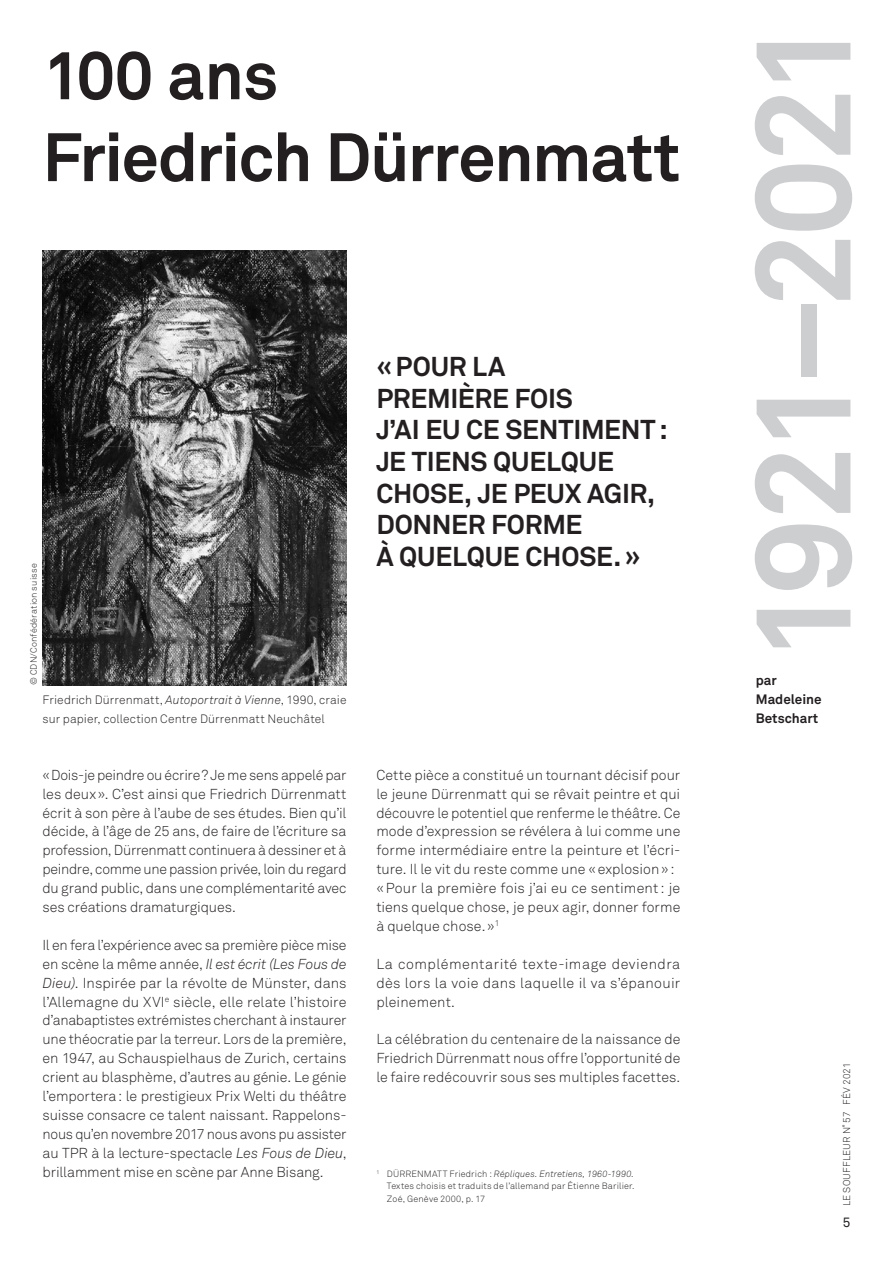
<style>
.page{position:relative;width:893px;height:1263px;background:#fff}
.page>*{position:absolute;margin:0;border:0;box-sizing:border-box;transform-origin:0 0}
.t1{font:700 135px "Akkurat";letter-spacing:-.05em;color:#cdced0}
.t2{font:700 67.5px/81.9px "Akkurat";letter-spacing:-.025em;color:#231f20}
.t3{font:700 27px/31.5px "Akkurat";letter-spacing:-.01em;color:#231f20}
.t4{font:300 14.25px/18.9px "Akkurat";color:#231f20;text-align:justify}
.t5{font:700 13.5px/18.9px "Akkurat";color:#231f20}
.t6{font:13.5px "Akkurat";color:#231f20}
.t7{font:300 12px/18.9px "Akkurat";letter-spacing:.01em;color:#231f20}
.t8{font:300 9.75px "Akkurat";letter-spacing:.015em;color:#231f20}
.t9{font:300 9px/12.6px "Akkurat";letter-spacing:.02em;color:#231f20;text-align:justify}
.s1{font-style:italic}
</style>
<div class="page">
<img style="left:43px;top:250px;width:304px;height:435px">
<h2 class="t2" style="left:43px;top:33px;width:639px">100 ans<br>Friedrich Dürrenmatt</h2>
<p class="t9" style="left:27px;top:685px;width:123px;rotate:-90deg">© CDN/Confédération suisse</p>
<h3 class="t3" style="left:376px;top:351px;width:293px">«POUR LA<br>PREMIÈRE FOIS<br>J’AI EU CE SENTIMENT:<br>JE TIENS QUELQUE<br>CHOSE, JE PEUX AGIR,<br>DONNER FORME<br>À QUELQUE CHOSE.»</h3>
<p class="t7" style="left:43px;top:690px;width:306px">Friedrich Dürrenmatt, <span class="s1">Autoportrait à Vienne</span>, 1990, craie sur papier, collection Centre Dürrenmatt Neuchâtel</p>
<p class="t4" style="left:43px;top:765px;width:306px">«Dois-je peindre ou écrire? Je me sens appelé par les deux». C’est ainsi que Friedrich Dürrenmatt écrit à son père à l’aube de ses études. Bien qu’il décide, à l’âge de 25 ans, de faire de l’écriture sa profession, Dürrenmatt continuera à dessiner et à peindre, comme une passion privée, loin du regard du grand public, dans une complémentarité avec ses créations dramaturgiques.</p>
<p class="t4" style="left:43px;top:935px;width:306px">Il en fera l’expérience avec sa première pièce mise en scène la même année, <span class="s1">Il est écrit (Les Fous de Dieu)</span>. Inspirée par la révolte de Münster, dans l’Allemagne du XVI<sup>e</sup> siècle, elle relate l’histoire d’anabaptistes extrémistes cherchant à instaurer une théocratie par la terreur. Lors de la première, en 1947, au Schauspielhaus de Zurich, certains crient au blasphème, d’autres au génie. Le génie l’emportera: le prestigieux Prix Welti du théâtre suisse consacre ce talent naissant. Rappelons&shy;nous qu’en novembre 2017 nous avons pu assister au TPR à la lecture-spectacle <span class="s1">Les Fous de Dieu</span>, brillamment mise en scène par Anne Bisang.</p>
<p class="t4" style="left:376px;top:765px;width:306px;text-align:left">Cette pièce a constitué un tournant décisif pour le jeune Dürrenmatt qui se rêvait peintre et qui découvre le potentiel que renferme le théâtre. Ce mode d’expression se révélera à lui comme une forme intermédiaire entre la peinture et l’écri&shy;ture. Il le vit du reste comme une «explosion»: «Pour la première fois j’ai eu ce sentiment: je tiens quelque chose, je peux agir, donner forme à quelque chose.»<sup>1</sup></p>
<p class="t4" style="left:376px;top:954px;width:306px">La complémentarité texte-image deviendra dès lors la voie dans laquelle il va s’épanouir pleinement.</p>
<p class="t4" style="left:376px;top:1030px;width:306px">La célébration du centenaire de la naissance de Friedrich Dürrenmatt nous offre l’opportunité de le faire redécouvrir sous ses multiples facettes.</p>
<p class="t9" style="left:387px;top:1167px;width:249px;text-indent:-11px"><sup>1</sup> DÜRRENMATT Friedrich : <span class="s1">Répliques. Entretiens, 1960-1990</span>.<br>Textes choisis et traduits de l’allemand par Étienne Barilier.<br>Zoé, Genève 2000, p. 17</p>
<h1 class="t1" style="left:718px;top:663px;width:645px;rotate:-90deg">1921–2021</h1>
<p class="t5" style="left:756px;top:671px;width:23px">par</p>
<p class="t5" style="left:756px;top:690px;width:67px">Madeleine<br>Betschart</p>
<p class="t8" style="left:841px;top:1206px;width:145px;rotate:-90deg">LE SOUFFLEUR N˚ 57 FÉV 2021</p>
<p class="t6" style="left:843px;top:1214px;width:9px">5</p>
</div>
